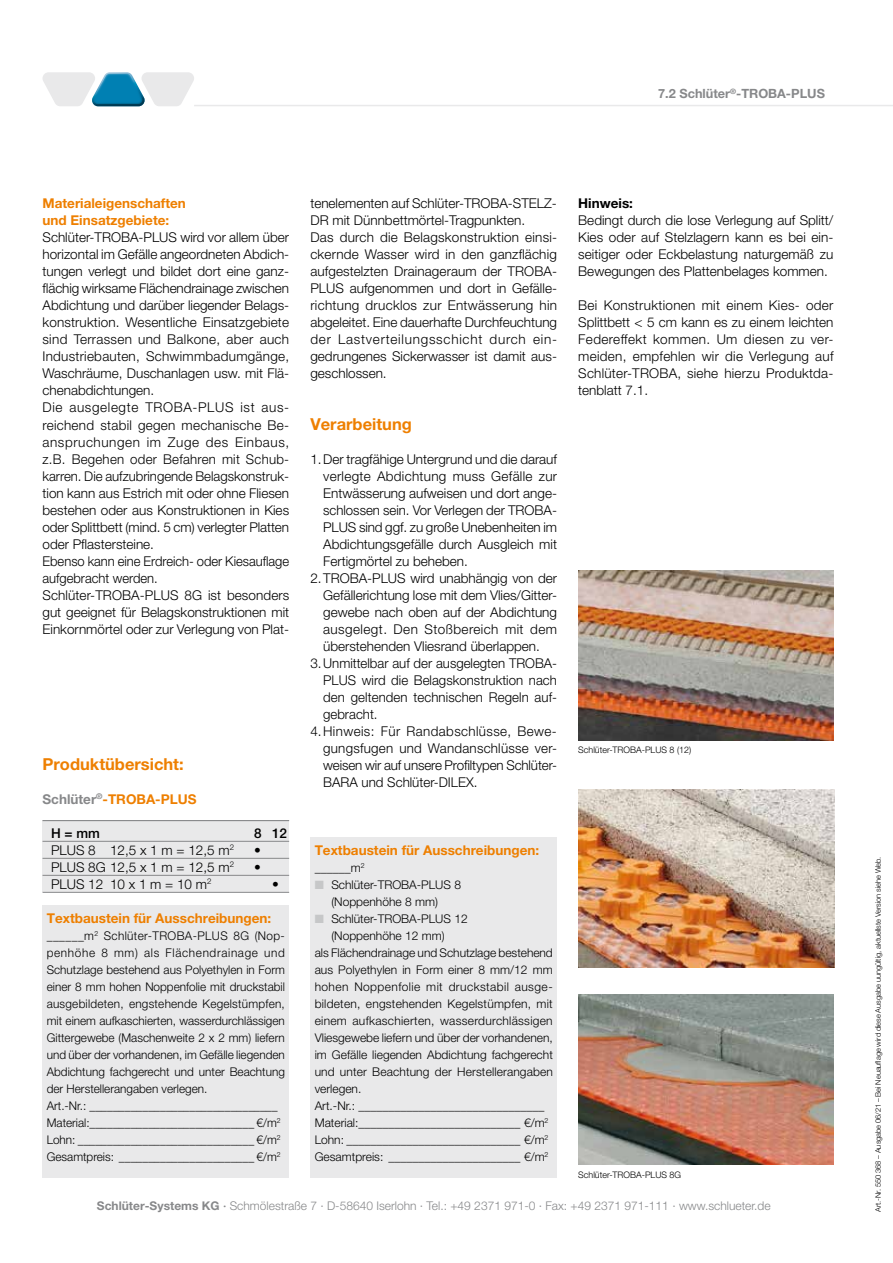
<style>
.page{position:relative;width:893px;height:1263px;background:#fff}
.page>*{position:absolute;margin:0;border:0;box-sizing:border-box;transform-origin:0 0}
.Überschrift{font:700 16.5px "Helvetica Neue LT Pro";color:#ee7f00}
.Fließtext{font:300 13.5px/17px "Helvetica Neue LT Pro";color:#000}
.Einzug{font:300 13.5px/17px "Helvetica Neue LT Pro";color:#000;text-align:justify}
.Einzug-2{font:300 13.5px/17px "Helvetica Neue LT Pro";letter-spacing:.02em;color:#000}
.Unter-Überschrift{font:700 13.5px/17px "Helvetica Neue LT Pro";color:#ee7f00}
.Tabelle_Fuß{font:300 13.5px "Helvetica Neue LT Pro";color:#000}
.Fließtext-2{font:300 13.5px/17px "Helvetica Neue LT Pro";color:#000;scale:.96 1}
.Einzug-3{font:700 13.5px "Helvetica Neue LT Pro";color:#000}
.Tabelle_Kopf{font:500 13.5px "Helvetica Neue LT Pro";color:#000}
.t1{font:700 12.75px "Helvetica Neue LT Pro";color:#87888a}
.Textbaustein_1__Zeil{font:300 12px/17px "Helvetica Neue LT Pro";color:#000;text-align:justify}
.Textbaustein{font:300 12px "Helvetica Neue LT Pro";color:#000}
.t2{font:300 12px "Helvetica Neue LT Pro";color:#87888a}
.Einzug-4{font:300 9px "Helvetica Neue LT Pro";color:#000}
.Fließtext-3{font:300 7.5px "Helvetica Neue LT Pro";color:#000}
.s1{color:#87888a}
.s2{font-weight:700}
.s3{font-weight:500}
</style>
<div class="page">
<hr style="left:194px;top:105px;width:699px;height:1px;background:#e9e9ea">
<svg style="left:43px;top:72px;width:151px;height:34px"></svg>
<img style="left:578px;top:790px;width:256px;height:177px">
<div style="left:310px;top:838px;width:247px;height:340px;background:#e9e9ea"></div>
<img style="left:578px;top:570px;width:255px;height:170px">
<div style="left:43px;top:821px;width:246px;height:71px;background:#e9e9ea"></div>
<hr style="left:43px;top:820px;width:246px;height:1px;background:#87888a">
<hr style="left:43px;top:841px;width:246px;height:1px;background:#87888a">
<hr style="left:43px;top:858px;width:246px;height:1px;background:#87888a">
<hr style="left:43px;top:875px;width:246px;height:1px;background:#87888a">
<hr style="left:43px;top:892px;width:246px;height:1px;background:#87888a">
<div style="left:43px;top:906px;width:246px;height:272px;background:#e9e9ea"></div>
<img style="left:578px;top:994px;width:255px;height:170px">
<p class="t1" style="left:658px;top:86px;width:168px">7.2 Schlüter<sup>®</sup>-TROBA-PLUS</p>
<p class="Unter-Überschrift" style="left:43px;top:195px;width:145px">Materialeigenschaften und Einsatzgebiete:</p>
<p class="Fließtext" style="left:43px;top:229px;width:248px">Schlüter-TROBA-PLUS wird vor allem über horizontal im Gefälle angeordneten Abdich&shy;tungen verlegt und bildet dort eine ganz&shy;flächig wirksame Flächendrainage zwischen Abdichtung und darüber liegender Belags&shy;konstruktion. Wesentliche Einsatzgebiete sind Terrassen und Balkone, aber auch Industriebauten, Schwimmbadumgänge, Waschräume, Duschanlagen usw. mit Flä&shy;chenabdichtungen.</p>
<p class="Fließtext" style="left:43px;top:399px;width:248px">Die ausgelegte TROBA-PLUS ist aus&shy;reichend stabil gegen mechanische Be&shy;anspruchungen im Zuge des Einbaus, z.B. Begehen oder Befahren mit Schub&shy;karren. Die aufzubringende Belagskonstruk&shy;tion kann aus Estrich mit oder ohne Fliesen bestehen oder aus Konstruktionen in Kies oder Splittbett (mind. 5 cm) verlegter Platten oder Pflastersteine.</p>
<p class="Fließtext-2" style="left:43px;top:552px;width:258px">Ebenso kann eine Erdreich- oder Kiesauflage aufgebracht werden.</p>
<p class="Fließtext" style="left:43px;top:586px;width:248px;text-align:justify">Schlüter-TROBA-PLUS 8G ist besonders gut geeignet für Belagskonstruktionen mit Einkornmörtel oder zur Verlegung von Plat-</p>
<p class="Überschrift" style="left:43px;top:754px;width:143px">Produktübersicht:</p>
<p class="Unter-Überschrift" style="left:43px;top:790px;width:156px"><span class="s1">Schlüter</span><sup>®</sup>-TROBA-PLUS</p>
<p class="Tabelle_Kopf" style="left:51px;top:825px;width:50px">H = mm</p>
<p class="Tabelle_Kopf" style="left:254px;top:825px;width:35px">8 12</p>
<p class="Tabelle_Fuß" style="left:51px;top:842px;width:185px">PLUS 8 12,5 x 1 m = 12,5 m<sup>2</sup></p>
<p class="Tabelle_Fuß" style="left:254px;top:842px;width:8px">•</p>
<p class="Tabelle_Fuß" style="left:51px;top:859px;width:185px">PLUS 8G 12,5 x 1 m = 12,5 m<sup>2</sup></p>
<p class="Tabelle_Fuß" style="left:254px;top:859px;width:8px">•</p>
<p class="Tabelle_Fuß" style="left:51px;top:876px;width:162px">PLUS 12 10 x 1 m = 10 m<sup>2</sup></p>
<p class="Tabelle_Fuß" style="left:272px;top:876px;width:8px">•</p>
<p class="Unter-Überschrift" style="left:47px;top:909px;width:226px">Textbaustein für Ausschreibungen:</p>
<p class="Textbaustein_1__Zeil" style="left:47px;top:927px;width:240px">______m<sup>2</sup> Schlüter-TROBA-PLUS 8G (Nop&shy;penhöhe 8 mm) als Flächendrainage und Schutzlage bestehend aus Polyethylen in Form einer 8 mm hohen Noppenfolie mit druckstabil ausgebildeten, engstehende Kegelstümpfen, mit einem aufkaschierten, wasserdurchlässigen Gittergewebe (Maschenweite 2 x 2 mm) liefern und über der vorhandenen, im Gefälle liegenden Abdichtung fachgerecht und unter Beachtung der Herstellerangaben verlegen.</p>
<p class="Textbaustein" style="left:47px;top:1098px;width:232px">Art.-Nr.: ________________________________</p>
<p class="Textbaustein" style="left:47px;top:1115px;width:235px">Material:____________________________ €/m<sup>2</sup></p>
<p class="Textbaustein" style="left:47px;top:1132px;width:235px">Lohn: ______________________________ €/m<sup>2</sup></p>
<p class="Textbaustein" style="left:47px;top:1149px;width:235px">Gesamtpreis: _______________________ €/m<sup>2</sup></p>
<p class="Fließtext" style="left:310px;top:195px;width:248px">tenelementen auf Schlüter-TROBA-STELZ-<br>DR mit Dünnbettmörtel-Tragpunkten.</p>
<p class="Fließtext" style="left:310px;top:229px;width:248px">Das durch die Belagskonstruktion einsi&shy;ckernde Wasser wird in den ganzflächig aufgestelzten Drainageraum der TROBA-PLUS aufgenommen und dort in Gefälle-- richtung drucklos zur Entwässerung hin abgeleitet. Eine dauerhafte Durchfeuchtung der Lastverteilungsschicht durch ein&shy;gedrungenes Sickerwasser ist damit aus&shy;geschlossen.</p>
<p class="Überschrift" style="left:310px;top:413px;width:103px">Verarbeitung</p>
<p class="Einzug" style="left:323px;top:450px;width:235px;text-indent:-13px">1.Der tragfähige Untergrund und die darauf verlegte Abdichtung muss Gefälle zur Entwässerung aufweisen und dort ange&shy;schlossen sein. Vor Verlegen der TROBA-PLUS sind ggf. zu große Unebenheiten im Abdichtungsgefälle durch Ausgleich mit Fertigmörtel zu beheben.</p>
<p class="Einzug" style="left:323px;top:569px;width:235px;text-indent:-13px">2.TROBA-PLUS wird unabhängig von der Gefällerichtung lose mit dem Vlies/Gitter&shy;gewebe nach oben auf der Abdichtung ausgelegt. Den Stoßbereich mit dem überstehenden Vliesrand überlappen.</p>
<p class="Einzug" style="left:323px;top:654px;width:235px;text-indent:-13px">3.Unmittelbar auf der ausgelegten TROBA-PLUS wird die Belagskonstruktion nach den geltenden technischen Regeln auf&shy;gebracht.</p>
<p class="Einzug-2" style="left:323px;top:722px;width:235px;text-indent:-13px">4.Hinweis: Für Randabschlüsse, Bewe&shy;gungsfugen und Wandanschlüsse ver&shy;weisen wir auf unsere Profiltypen Schlüter-BARA und Schlüter-DILEX.</p>
<p class="Unter-Überschrift" style="left:315px;top:841px;width:226px">Textbaustein für Ausschreibungen:</p>
<p class="Textbaustein_1__Zeil" style="left:315px;top:859px;width:51px">______m<sup>2</sup></p>
<p class="Textbaustein_1__Zeil" style="left:331px;top:876px;width:131px">Schlüter-TROBA-PLUS 8</p>
<p class="Textbaustein_1__Zeil" style="left:331px;top:893px;width:108px">(Noppenhöhe 8 mm)</p>
<p class="Textbaustein_1__Zeil" style="left:331px;top:910px;width:138px">Schlüter-TROBA-PLUS 12</p>
<p class="Textbaustein_1__Zeil" style="left:331px;top:927px;width:115px">(Noppenhöhe 12 mm)</p>
<p class="Textbaustein_1__Zeil" style="left:315px;top:944px;width:240px">als Flächendrainage und Schutzlage bestehend aus Polyethylen in Form einer 8 mm/12 mm hohen Noppenfolie mit druckstabil ausge&shy;bildeten, engstehenden Kegelstümpfen, mit einem aufkaschierten, wasserdurchlässigen Vliesgewebe liefern und über der vorhandenen, im Gefälle liegenden Abdichtung fachgerecht und unter Beachtung der Herstellerangaben verlegen.</p>
<p class="Textbaustein" style="left:315px;top:1098px;width:231px">Art.-Nr.: _______________________________</p>
<p class="Textbaustein" style="left:315px;top:1115px;width:235px">Material:___________________________ €/m<sup>2</sup></p>
<p class="Textbaustein" style="left:315px;top:1132px;width:235px">Lohn: _____________________________ €/m<sup>2</sup></p>
<p class="Textbaustein" style="left:315px;top:1149px;width:235px">Gesamtpreis: ______________________ €/m<sup>2</sup></p>
<p class="Einzug-3" style="left:578px;top:195px;width:56px">Hinweis:</p>
<p class="Einzug" style="left:578px;top:212px;width:257px">Bedingt durch die lose Verlegung auf Splitt/ Kies oder auf Stelzlagern kann es bei ein&shy;seitiger oder Eckbelastung naturgemäß zu Bewegungen des Plattenbelages kommen.</p>
<p class="Einzug" style="left:578px;top:297px;width:257px">Bei Konstruktionen mit einem Kies- oder Splittbett &lt; 5 cm kann es zu einem leichten Federeffekt kommen. Um diesen zu ver&shy;meiden, empfehlen wir die Verlegung auf Schlüter-TROBA, siehe hierzu Produktda&shy;tenblatt 7.1.</p>
<p class="Einzug-4" style="left:578px;top:744px;width:114px">Schlüter-TROBA-PLUS 8 (12)</p>
<p class="Einzug-4" style="left:578px;top:1169px;width:104px">Schlüter-TROBA-PLUS 8G</p>
<p class="t2" style="left:97px;top:1198px;width:675px"><span class="s2">Schlüter-Systems KG</span> <span class="s3">·</span> Schmölestraße 7 · D-58640 Iserlohn · Tel.: +49 2371 971-0 · Fax: +49 2371 971-111 · www.schlueter.de</p>
<p class="Fließtext-3" style="left:873px;top:1212px;width:357px;rotate:-90deg">Art.-Nr. 550 368 – Ausgabe 06/21 – Bei Neuauflage wird diese Ausgabe uungültig, aktuellste Version siehe Web.</p>
</div>
